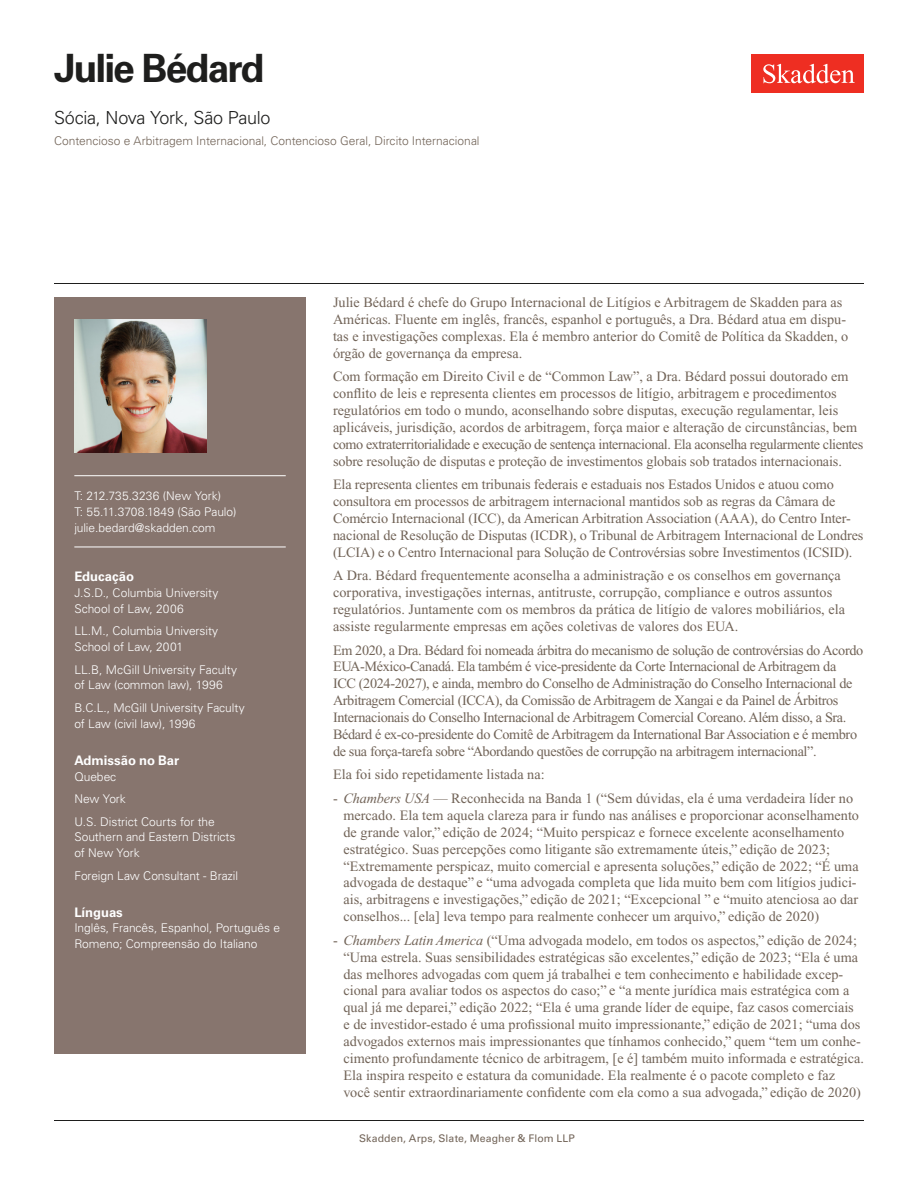
<style>
.page{position:relative;width:918px;height:1188px;background:#fff}
.page>*{position:absolute;margin:0;border:0;box-sizing:border-box;transform-origin:0 0}
.Name{font:700 39px "Univers LT Std";letter-spacing:-.05em;color:#1e1e1d}
.Title_and_Office{font:300 18px "Univers LT Std";letter-spacing:-.015em;color:#1e1e1d}
.Main_Body{font:14.25px/16.8px "Times New Roman PS Std";letter-spacing:-.01em;color:#726458}
.Main_Body_Bulleted{font:14.25px/17px "Times New Roman PS Std";color:#726458}
.Bar_Admission_Education{font:700 13.2px "Univers LT Std";letter-spacing:-.005em;color:#fff}
.Sidebar_text{font:300 12px/15.8px "Univers LT Std";letter-spacing:-.005em;color:#fff}
.Practice{font:300 12px "Univers LT Std";color:#726458}
.Phone_Number{font:300 12px/15.8px "Univers LT Std";letter-spacing:-.005em;color:#fff}
.Email{font:300 12px "Univers LT Std";letter-spacing:-.005em;color:#fff}
.Folio{font:10.5px "Univers LT Std";letter-spacing:.01em;color:#726458}
.s1{font-style:italic}
.s2{font-weight:700;color:#fff}
</style>
<div class="page">
<div style="left:752px;top:54px;width:112px;height:39px;background:#ee2e22"></div>
<svg style="left:763px;top:64px;width:92px;height:19px"></svg>
<div style="left:54px;top:297px;width:252px;height:756px;background:#87756e"></div>
<hr style="left:74px;top:475px;width:212px;height:1px;background:#fff">
<hr style="left:74px;top:547px;width:212px;height:1px;background:#fff">
<img style="left:74px;top:320px;width:132px;height:132px">
<hr style="left:54px;top:1120px;width:810px;height:1px;background:#1e1e1d">
<hr style="left:54px;top:283px;width:810px;height:1px;background:#1e1e1d">
<h1 class="Name" style="left:54px;top:46px;width:212px">Julie Bédard</h1>
<h2 class="Title_and_Office" style="left:54px;top:107px;width:218px">Sócia, Nova York, São Paulo</h2>
<h3 class="Practice" style="left:54px;top:134px;width:427px">Contencioso e Arbitragem Internacional, Contencioso Geral, Dircito Internacional</h3>
<p class="Phone_Number" style="left:74px;top:488px;width:164px">T: 212.735.3236 (New York)<br>T: 55.11.3708.1849 (São Paulo)</p>
<p class="Email" style="left:74px;top:520px;width:143px">julie.bedard@skadden.com</p>
<p class="Bar_Admission_Education" style="left:74px;top:569px;width:61px">Educação</p>
<p class="Sidebar_text" style="left:74px;top:585px;width:146px">J.S.D., Columbia University<br>School of Law, 2006</p>
<p class="Sidebar_text" style="left:74px;top:623px;width:145px">LL.M., Columbia University<br>School of Law, 2001</p>
<p class="Sidebar_text" style="left:74px;top:662px;width:164px">LL.B, McGill University Faculty of Law (common law), 1996</p>
<p class="Sidebar_text" style="left:74px;top:700px;width:172px">B.C.L., McGill University Faculty of Law (civil law), 1996</p>
<p class="Bar_Admission_Education" style="left:74px;top:752px;width:106px">Admissão no Bar</p>
<p class="Sidebar_text" style="left:74px;top:768px;width:43px">Quebec</p>
<p class="Sidebar_text" style="left:74px;top:791px;width:53px">New York</p>
<p class="Sidebar_text" style="left:74px;top:813px;width:163px">U.S. District Courts for the<br>Southern and Eastern Districts of New York</p>
<p class="Sidebar_text" style="left:74px;top:867px;width:165px">Foreign Law Consultant - Brazil</p>
<p class="Bar_Admission_Education" style="left:74px;top:904px;width:50px">Línguas</p>
<p class="Sidebar_text" style="left:74px;top:920px;width:207px">Inglês, Francês, Espanhol, Português e<br>Romeno; Compreensão do Italiano</p>
<p class="Main_Body" style="left:333px;top:294px;width:517px">Julie Bédard é chefe do Grupo Internacional de Litígios e Arbitragem de Skadden para as Américas. Fluente em inglês, francês, espanhol e português, a Dra. Bédard atua em dispu&shy;tas e investigações complexas. Ela é membro anterior do Comitê de Política da Skadden, o órgão de governança da empresa.</p>
<p class="Main_Body" style="left:333px;top:368px;width:532px">Com formação em Direito Civil e de “Common Law”, a Dra. Bédard possui doutorado em conflito de leis e representa clientes em processos de litígio, arbitragem e procedimentos regulatórios em todo o mundo, aconselhando sobre disputas, execução regulamentar, leis aplicáveis, jurisdição, acordos de arbitragem, força maior e alteração de circunstâncias, bem como extraterritorialidade e execução de sentença internacional. Ela aconselha regularmente clientes sobre resolução de disputas e proteção de investimentos globais sob tratados internacionais.</p>
<p class="Main_Body" style="left:333px;top:476px;width:532px">Ela representa clientes em tribunais federais e estaduais nos Estados Unidos e atuou como consultora em processos de arbitragem internacional mantidos sob as regras da Câmara de Comércio Internacional (ICC), da American Arbitration Association (AAA), do Centro Inter&shy;nacional de Resolução de Disputas (ICDR), o Tribunal de Arbitragem Internacional de Londres (LCIA) e o Centro Internacional para Solução de Controvérsias sobre Investimentos (ICSID).</p>
<p class="Main_Body" style="left:333px;top:567px;width:514px">A Dra. Bédard frequentemente aconselha a administração e os conselhos em governança corporativa, investigações internas, antitruste, corrupção, compliance e outros assuntos regulatórios. Juntamente com os membros da prática de litígio de valores mobiliários, ela assiste regularmente empresas em ações coletivas de valores dos EUA.</p>
<p class="Main_Body" style="left:333px;top:641px;width:532px">Em 2020, a Dra. Bédard foi nomeada árbitra do mecanismo de solução de controvérsias do Acordo EUA-México-Canadá. Ela também é vice-presidente da Corte Internacional de Arbitragem da<br>ICC (2024-2027), e ainda, membro do Conselho de Administração do Conselho Internacional de Arbitragem Comercial (ICCA), da Comissão de Arbitragem de Xangai e da Painel de Árbitros Internacionais do Conselho Internacional de Arbitragem Comercial Coreano. Além disso, a Sra.<br>Bédard é ex-co-presidente do Comitê de Arbitragem da International Bar Association e é membro de sua força-tarefa sobre “Abordando questões de corrupção na arbitragem internacional”.</p>
<p class="Main_Body" style="left:333px;top:766px;width:213px">Ela foi sido repetidamente listada na:</p>
<p class="Main_Body_Bulleted" style="left:344px;top:790px;width:517px;text-indent:-10px">- <span class="s1">Chambers USA</span> — Reconhecida na Banda 1 (“Sem dúvidas, ela é uma verdadeira líder no mercado. Ela tem aquela clareza para ir fundo nas análises e proporcionar aconselhamento de grande valor,” edição de 2024; “Muito perspicaz e fornece excelente aconselhamento estratégico. Suas percepções como litigante são extremamente úteis,” edição de 2023; “Extremamente perspicaz, muito comercial e apresenta soluções,” edição de 2022; “É uma advogada de destaque” e “uma advogada completa que lida muito bem com litígios judici&shy;ais, arbitragens e investigações,” edição de 2021; “Excepcional ” e “muito atenciosa ao dar conselhos... [ela] leva tempo para realmente conhecer um arquivo,” edição de 2020)</p>
<p class="Main_Body_Bulleted" style="left:344px;top:932px;width:522px;text-indent:-10px">- <span class="s1">Chambers Latin America</span> (“Uma advogada modelo, em todos os aspectos,” edição de 2024; “Uma estrela. Suas sensibilidades estratégicas são excelentes,” edição de 2023; “Ela é uma das melhores advogadas com quem já trabalhei e tem conhecimento e habilidade excep&shy;cional para avaliar todos os aspectos do caso;” e “a mente jurídica mais estratégica com a qual já me deparei,” edição 2022; “Ela é uma grande líder de equipe, faz casos comerciais<br>e de investidor-estado é uma profissional muito impressionante,” edição de 2021; “uma dos advogados externos mais impressionantes que tínhamos conhecido,” quem “tem um conhe&shy;cimento profundamente técnico de arbitragem, [e é] também muito informada e estratégica.<br>Ela inspira respeito e estatura da comunidade. Ela realmente é o pacote completo e faz você sentir extraordinariamente confidente com ela como a sua advogada,” edição de 2020)</p>
<p class="Folio" style="left:343px;top:1132px;width:233px"><span class="s2">1</span> Skadden, Arps, Slate, Meagher &amp; Flom LLP</p>
</div>
